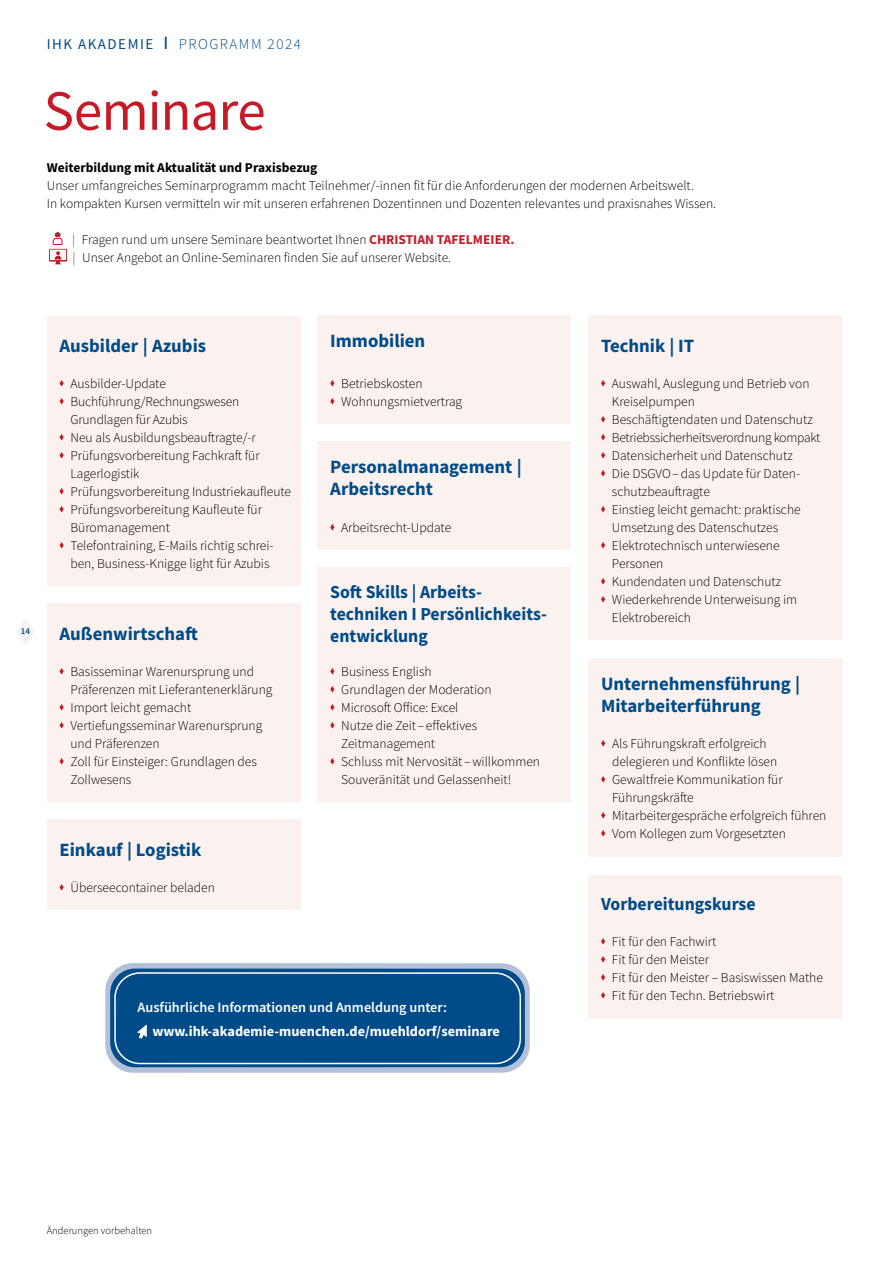
<style>
.page{position:relative;width:893px;height:1263px;background:#fff}
.page>*{position:absolute;margin:0;border:0;box-sizing:border-box;transform-origin:0 0}
.t1{font:57px "Source Sans Pro";letter-spacing:-.015em;color:#c61a27}
.t2{font:700 18.75px/22.5px "Source Sans Pro";color:#004b88}
.t3{font:700 18.3px/21.8px "Source Sans Pro";color:#004b88}
.t4{font:300 15px "Source Sans Pro";letter-spacing:.1em;color:#004b88}
.t5{font:700 14.25px "Source Sans Pro";color:#fff}
.t6{font:600 14.25px "Source Sans Pro";color:#fff}
.t7{font:300 13.5px/18px "Source Sans Pro";color:#000}
.t8{font:700 13.5px "Source Sans Pro";color:#000}
.t9{font:300 10.5px "Source Sans Pro";color:#000}
.t10{font:600 9px "Source Sans Pro";color:#004b88}
.s1{font-weight:400}
.s2{font-weight:600;font-size:18.75px}
.s3{color:#c61a27}
.s4{font-weight:700;color:#c61a27}
</style>
<div class="page">
<svg style="left:17px;top:618px;width:17px;height:27px"></svg>
<svg style="left:49px;top:232px;width:18px;height:32px"></svg>
<div style="left:47px;top:316px;width:253px;height:270px;background:#fbf1ee"></div>
<svg style="left:60px;top:380px;width:4px;height:6px"></svg>
<svg style="left:60px;top:398px;width:4px;height:6px"></svg>
<svg style="left:60px;top:434px;width:4px;height:6px"></svg>
<svg style="left:60px;top:452px;width:4px;height:6px"></svg>
<svg style="left:60px;top:488px;width:4px;height:6px"></svg>
<svg style="left:60px;top:506px;width:4px;height:6px"></svg>
<svg style="left:60px;top:542px;width:4px;height:6px"></svg>
<div style="left:47px;top:604px;width:253px;height:198px;background:#fbf1ee"></div>
<svg style="left:60px;top:668px;width:4px;height:6px"></svg>
<svg style="left:60px;top:704px;width:4px;height:6px"></svg>
<svg style="left:60px;top:722px;width:4px;height:6px"></svg>
<svg style="left:60px;top:758px;width:4px;height:6px"></svg>
<div style="left:47px;top:820px;width:253px;height:90px;background:#fbf1ee"></div>
<svg style="left:60px;top:884px;width:4px;height:6px"></svg>
<div style="left:317px;top:316px;width:254px;height:108px;background:#fbf1ee"></div>
<svg style="left:330px;top:380px;width:4px;height:6px"></svg>
<svg style="left:330px;top:398px;width:4px;height:6px"></svg>
<div style="left:317px;top:442px;width:254px;height:108px;background:#fbf1ee"></div>
<svg style="left:330px;top:524px;width:4px;height:6px"></svg>
<div style="left:317px;top:568px;width:254px;height:234px;background:#fbf1ee"></div>
<svg style="left:330px;top:668px;width:4px;height:6px"></svg>
<svg style="left:330px;top:686px;width:4px;height:6px"></svg>
<svg style="left:330px;top:704px;width:4px;height:6px"></svg>
<svg style="left:330px;top:722px;width:4px;height:6px"></svg>
<svg style="left:330px;top:758px;width:4px;height:6px"></svg>
<div style="left:588px;top:659px;width:254px;height:198px;background:#fbf1ee"></div>
<svg style="left:601px;top:740px;width:4px;height:6px"></svg>
<svg style="left:601px;top:776px;width:4px;height:6px"></svg>
<svg style="left:601px;top:812px;width:4px;height:6px"></svg>
<svg style="left:601px;top:830px;width:4px;height:6px"></svg>
<div style="left:588px;top:875px;width:254px;height:144px;background:#fbf1ee"></div>
<svg style="left:601px;top:938px;width:4px;height:6px"></svg>
<svg style="left:601px;top:956px;width:4px;height:6px"></svg>
<svg style="left:601px;top:974px;width:4px;height:6px"></svg>
<svg style="left:601px;top:992px;width:4px;height:6px"></svg>
<div style="left:588px;top:316px;width:254px;height:324px;background:#fbf1ee"></div>
<svg style="left:601px;top:380px;width:4px;height:6px"></svg>
<svg style="left:601px;top:416px;width:4px;height:6px"></svg>
<svg style="left:601px;top:434px;width:4px;height:6px"></svg>
<svg style="left:601px;top:452px;width:4px;height:6px"></svg>
<svg style="left:601px;top:470px;width:4px;height:6px"></svg>
<svg style="left:601px;top:506px;width:4px;height:6px"></svg>
<svg style="left:601px;top:542px;width:4px;height:6px"></svg>
<svg style="left:601px;top:578px;width:4px;height:6px"></svg>
<svg style="left:601px;top:596px;width:4px;height:6px"></svg>
<svg style="left:105px;top:963px;width:425px;height:110px;background:#b2c0da"></svg>
<div style="left:110px;top:968px;width:415px;height:99px;background:#004b88;border-radius:25px"></div>
<div style="left:114px;top:972px;width:407px;height:92px;border:2px solid #fff;border-radius:25px"></div>
<svg style="left:137px;top:1025px;width:10px;height:14px"></svg>
<p class="t4" style="left:47px;top:35px;width:256px"><span class="s1">IHK AKADEMIE</span> <span class="s2">I</span> PROGRAMM 2024</p>
<h1 class="t1" style="left:44px;top:75px;width:224px">Seminare</h1>
<p class="t8" style="left:47px;top:158px;width:272px">Weiterbildung mit Aktualität und Praxisbezug</p>
<p class="t7" style="left:47px;top:176px;width:671px">Unser umfangreiches Seminarprogramm macht Teilnehmer / -innen fit für die Anforderungen der modernen Arbeitswelt.<br>In kompakten Kursen vermitteln wir mit unseren erfahrenen Dozentinnen und Dozenten relevantes und praxisnahes Wissen.</p>
<p class="t7" style="left:72px;top:230px;width:444px"><span class="s3">|</span> Fragen rund um unsere Seminare beantwortet Ihnen <span class="s4">CHRISTIAN TAFELMEIER. </span><span class="s3">|</span> Unser Angebot an Online-Seminaren finden Sie auf unserer Website.</p>
<p class="t10" style="left:21px;top:625px;width:11px">14</p>
<h2 class="t2" style="left:60px;top:334px;width:148px">Ausbilder | Azubis</h2>
<p class="t7" style="left:70px;top:374px;width:222px">Ausbilder-Update<br>Buchführung/Rechnungswesen<br>Grundlagen für Azubis<br>Neu als Ausbildungsbeauftragte/-r<br>Prüfungsvorbereitung Fachkraft für<br>Lagerlogistik<br>Prüfungsvorbereitung Industriekaufleute<br>Prüfungsvorbereitung Kaufleute für<br>Büromanagement<br>Telefontraining, E-Mails richtig schrei&shy;ben, Business-Knigge light für Azubis</p>
<h2 class="t2" style="left:60px;top:622px;width:140px">Außenwirtschaft</h2>
<p class="t7" style="left:70px;top:662px;width:203px">Basisseminar Warenursprung und<br>Präferenzen mit Lieferantenerklärung<br>Import leicht gemacht<br>Vertiefungsseminar Warenursprung und Präferenzen<br>Zoll für Einsteiger: Grundlagen des<br>Zollwesens</p>
<h2 class="t2" style="left:60px;top:838px;width:143px">Einkauf | Logistik</h2>
<p class="t7" style="left:70px;top:878px;width:146px">Überseecontainer beladen</p>
<h2 class="t2" style="left:330px;top:329px;width:97px">Immobilien</h2>
<p class="t7" style="left:341px;top:374px;width:123px">Betriebskosten<br>Wohnungsmietvertrag</p>
<h2 class="t2" style="left:601px;top:334px;width:95px">Technik | IT</h2>
<p class="t7" style="left:612px;top:374px;width:210px">Auswahl, Auslegung und Betrieb von<br>Kreiselpumpen<br>Beschäftigtendaten und Datenschutz<br>Betriebssicherheitsverordnung kompakt<br>Datensicherheit und Datenschutz<br>Die DSGVO–das Update für Daten&shy;schutzbeauftragte<br>Einstieg leicht gemacht: praktische<br>Umsetzung des Datenschutzes<br>Elektrotechnisch unterwiesene<br>Personen<br>Kundendaten und Datenschutz<br>Wiederkehrende Unterweisung im<br>Elektrobereich</p>
<h2 class="t2" style="left:330px;top:455px;width:193px">Personalmanagement |<br>Arbeitsrecht</h2>
<p class="t7" style="left:341px;top:518px;width:111px">Arbeitsrecht-Update</p>
<h3 class="t3" style="left:330px;top:581px;width:218px">Soft Skills | Arbeits&shy;techniken I Persönlichkeits&shy;entwicklung</h3>
<p class="t7" style="left:341px;top:662px;width:200px">Business English<br>Grundlagen der Moderation<br>Microsoft Office: Excel<br>Nutze die Zeit – effektives<br>Zeitmanagement<br>Schluss mit Nervosität –willkommen<br>Souveränität und Gelassenheit!</p>
<h2 class="t2" style="left:601px;top:672px;width:201px;line-height:21.8px">Unternehmensführung |<br>Mitarbeiterführung</h2>
<p class="t7" style="left:612px;top:734px;width:216px">Als Führungskraft erfolgreich delegieren und Konflikte lösen<br>Gewaltfreie Kommunikation für<br>Führungskräfte<br>Mitarbeitergespräche erfolgreich führen<br>Vom Kollegen zum Vorgesetzten</p>
<p class="t6" style="left:137px;top:998px;width:311px">Ausführliche Informationen und Anmeldung unter:</p>
<p class="t5" style="left:152px;top:1021px;width:349px">www.ihk-akademie-muenchen.de/muehldorf/seminare</p>
<h3 class="t3" style="left:601px;top:893px;width:156px">Vorbereitungskurse</h3>
<p class="t7" style="left:612px;top:932px;width:212px">Fit für den Fachwirt<br>Fit für den Meister<br>Fit für den Meister – Basiswissen Mathe<br>Fit für den Techn. Betriebswirt</p>
<p class="t9" style="left:47px;top:1224px;width:107px">Änderungen vorbehalten</p>
</div>
